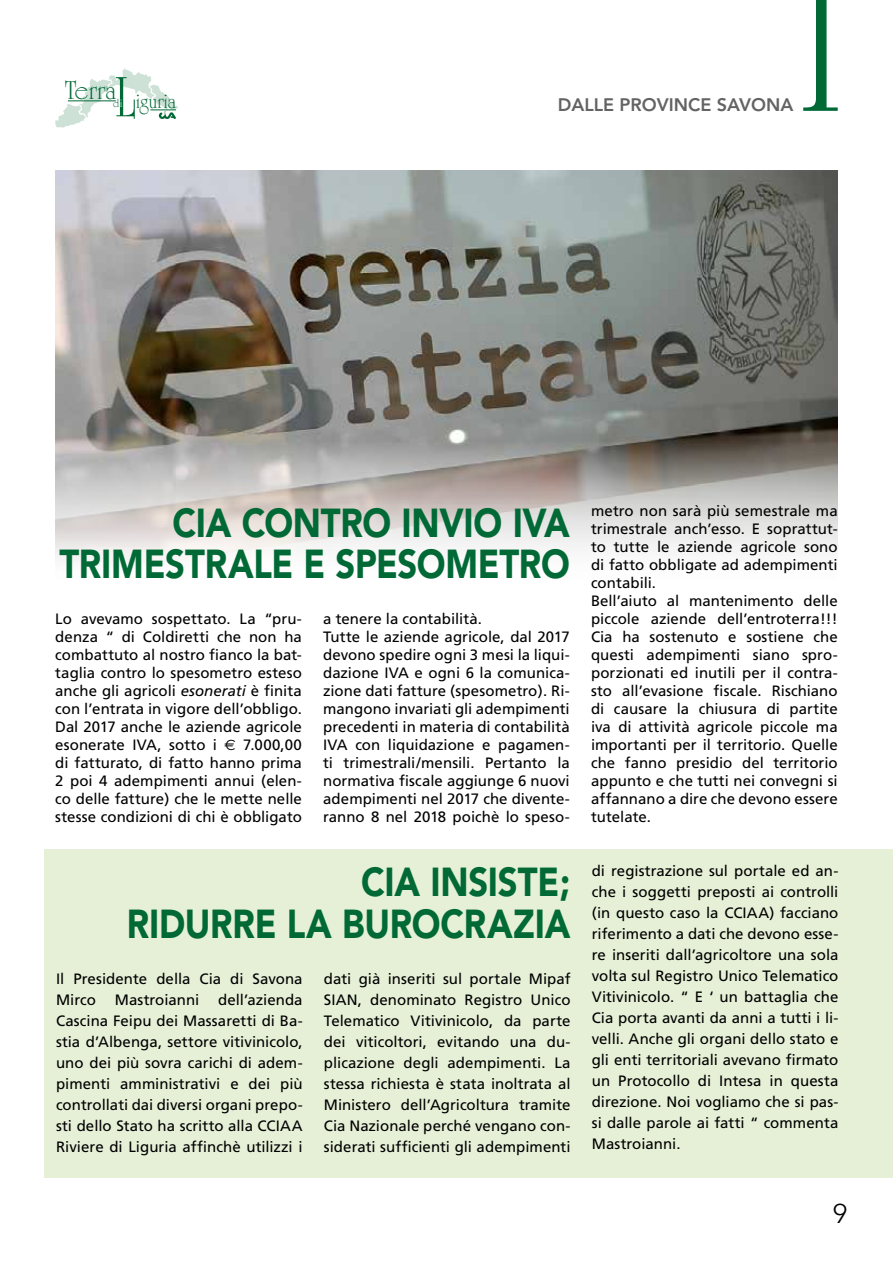
<style>
.page{position:relative;width:893px;height:1263px;background:#fff}
.page>*{position:absolute;margin:0;border:0;box-sizing:border-box;transform-origin:0 0}
.t1{font:60.9px "University Roman";color:#006935}
.t2{font:900 40.05px/41.7px "Avenir";letter-spacing:-.005em;color:#006935;text-align:right;scale:.86 1}
.t3{font:27.9px "University Roman";color:#006935}
.t4{font:300 27px "Avenir";color:#000}
.t5{font:21.45px "University Roman";color:#006935}
.t6{font:800 18px "Avenir";color:#646363}
.t7{font:15px/18px "Frutiger";color:#000;text-align:justify}
.t8{font:11.85px "University Roman";color:#006935}
.s1{font-size:11.85px;color:#fff}
.s2{font-style:italic}
.s3{font-family:"Euro Sans"}
</style>
<div class="page">
<div style="left:44px;top:849px;width:849px;height:328px;background:#e6f0d7"></div>
<img style="left:55px;top:170px;width:783px;height:392px">
<svg style="left:803px;top:0;width:35px;height:111px"></svg>
<svg style="left:55px;top:68px;width:123px;height:60px"></svg>
<h1 class="t1" style="left:116px;top:62px;width:22px">L</h1>
<h3 class="t3" style="left:65px;top:74px;width:52px">Terra</h3>
<p class="t8" style="left:113px;top:96px;width:7px">d</p>
<h3 class="t5" style="left:120px;top:88px;width:57px"><span class="s1">i</span> iguria</h3>
<p class="t6" style="left:558px;top:94px;width:237px">DALLE PROVINCE SAVONA</p>
<h2 class="t2" style="left:59px;top:502px;width:595px">CIA CONTRO INVIO IVA<br>TRIMESTRALE E SPESOMETRO</h2>
<p class="t7" style="left:55px;top:610px;width:248px">Lo avevamo sospettato. La “pru&shy;denza “ di Coldiretti che non ha combattuto al nostro fianco la bat&shy;taglia contro lo spesometro esteso anche gli agricoli <span class="s2">esonerati</span> è finita con l’entrata in vigore dell’obbligo.<br>Dal 2017 anche le aziende agricole esonerate IVA, sotto i <span class="s3">€</span> 7.000,00 di fatturato, di fatto hanno prima 2 poi 4 adempimenti annui (elen&shy;co delle fatture) che le mette nelle stesse condizioni di chi è obbligato</p>
<p class="t7" style="left:323px;top:610px;width:248px;text-align:left">a tenere la contabilità.<br>Tutte le aziende agricole, dal 2017 devono spedire ogni 3 mesi la liqui&shy;dazione IVA e ogni 6 la comunica&shy;zione dati fatture (spesometro). Ri&shy;mangono invariati gli adempimenti precedenti in materia di contabilità IVA con liquidazione e pagamen&shy;ti trimestrali/mensili. Pertanto la normativa fiscale aggiunge 6 nuovi adempimenti nel 2017 che divente&shy;ranno 8 nel 2018 poichè lo speso-</p>
<h2 class="t2" style="left:127px;top:861px;width:518px">CIA INSISTE;<br>RIDURRE LA BUROCRAZIA</h2>
<p class="t7" style="left:56px;top:968px;width:248px;line-height:21px">Il Presidente della Cia di Savona<br>Mirco</p>
<p class="t7" style="left:324px;top:968px;width:248px;line-height:21px">dati già inseriti sul portale Mipaf SIAN, denominato Registro Unico Telematico Vitivinicolo, da parte dei viticoltori, evitando una du&shy;plicazione degli adempimenti. La stessa richiesta è stata inoltrata al Ministero dell’Agricoltura tramite Cia Nazionale perché vengano con&shy;siderati sufficienti gli adempimenti</p>
<p class="t7" style="left:56px;top:989px;width:248px;line-height:21px;text-indent:162px">dell’azienda Cascina Feipu dei Massaretti di Ba&shy;stia d’Albenga, settore vitivinicolo, uno dei più sovra carichi di adem&shy;pimenti amministrativi e dei più controllati dai diversi organi prepo&shy;sti dello Stato ha scritto alla CCIAA Riviere di Liguria affinchè utilizzi i</p>
<p class="t7" style="left:115px;top:991px;width:86px">Mastroianni</p>
<p class="t7" style="left:591px;top:502px;width:248px;text-align:left">metro non sarà più semestrale ma trimestrale anch’esso. E soprattut&shy;to tutte le aziende agricole sono di fatto obbligate ad adempimenti contabili.<br>Bell’aiuto al mantenimento delle piccole aziende dell’entroterra!!!<br>Cia ha sostenuto e sostiene che questi adempimenti siano spro&shy;porzionati ed inutili per il contra&shy;sto all’evasione fiscale. Rischiano di causare la chiusura di partite iva di attività agricole piccole ma importanti per il territorio. Quelle che fanno presidio del territorio appunto e che tutti nei convegni si affannano a dire che devono essere tutelate.</p>
<p class="t7" style="left:592px;top:860px;width:248px;line-height:21px">di registrazione sul portale ed an&shy;che i soggetti preposti ai controlli (in questo caso la CCIAA) facciano riferimento a dati che devono esse&shy;re inseriti dall’agricoltore una sola volta sul Registro Unico Telematico Vitivinicolo. “ E ‘ un battaglia che Cia porta avanti da anni a tutti i li&shy;velli. Anche gli organi dello stato e gli enti territoriali avevano firmato un Protocollo di Intesa in questa direzione. Noi vogliamo che si pas&shy;si dalle parole ai fatti “ commenta Mastroianni.</p>
<h3 class="t4" style="left:833px;top:1198px;width:16px">9</h3>
</div>
